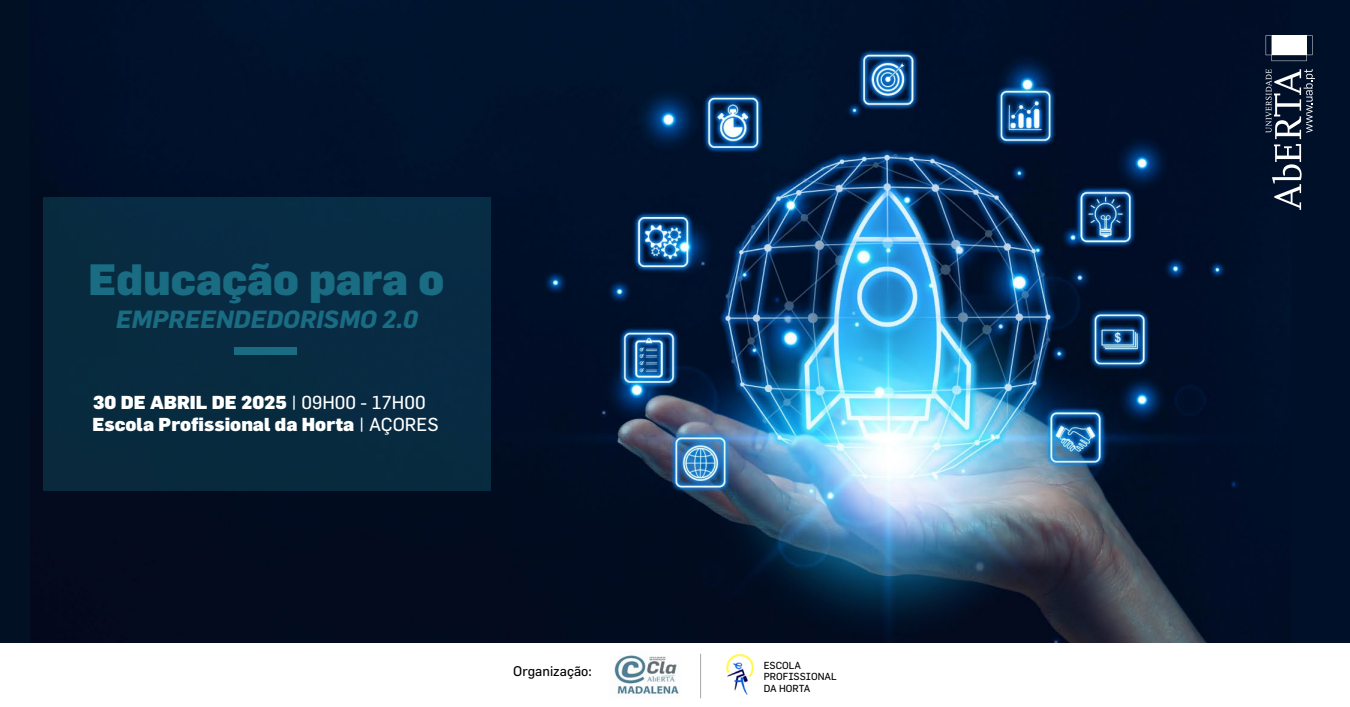
<style>
.page{position:relative;width:1350px;height:707px;background:#fff}
.page>*{position:absolute;margin:0;border:0;box-sizing:border-box;transform-origin:0 0}
.t1{font:900 43px "Flama";color:#196c82}
.t2{font:italic 700 24.38px "Flama";color:#196c82}
.t3{font:900 18.38px/21.9px "Flama";color:#fff}
.t4{font:13.75px "Flama";color:#000}
.t5{font:10px/11.2px "Flama";color:#000}
.s1{font-weight:400}
</style>
<div class="page">
<div style="left:0;top:0;width:1350px;height:706px;background:#001029"></div>
<img style="left:30px;top:0;width:1261px;height:643px">
<div style="left:43px;top:197px;width:447px;height:294px;background:#082b41"></div>
<div style="left:0;top:643px;width:1350px;height:63px;background:#fff"></div>
<div style="left:235px;top:347px;width:62px;height:8px;background:#196c82"></div>
<img style="left:614px;top:655px;width:65px;height:40px">
<hr style="left:700px;top:653px;width:1px;height:45px;background:#a8a8a8">
<img style="left:727px;top:654px;width:27px;height:40px">
<svg style="left:1266px;top:35px;width:47px;height:26px"></svg>
<svg style="left:1266px;top:69px;width:49px;height:141px"></svg>
<h1 class="t1" style="left:89px;top:253px;width:357px">Educação para o</h1>
<h2 class="t2" style="left:116px;top:304px;width:304px">EMPREENDEDORISMO 2.0</h2>
<p class="t3" style="left:93px;top:391px;width:348px">30 DE ABRIL DE 2025 <span class="s1">| 09H00 - 17H00<br></span>Escola Profissional da Horta <span class="s1">| AÇORES</span></p>
<p class="t4" style="left:513px;top:662px;width:80px">Organização:</p>
<p class="t5" style="left:764px;top:659px;width:75px">ESCOLA<br>PROFISSIONAL<br>DA HORTA</p>
</div>
